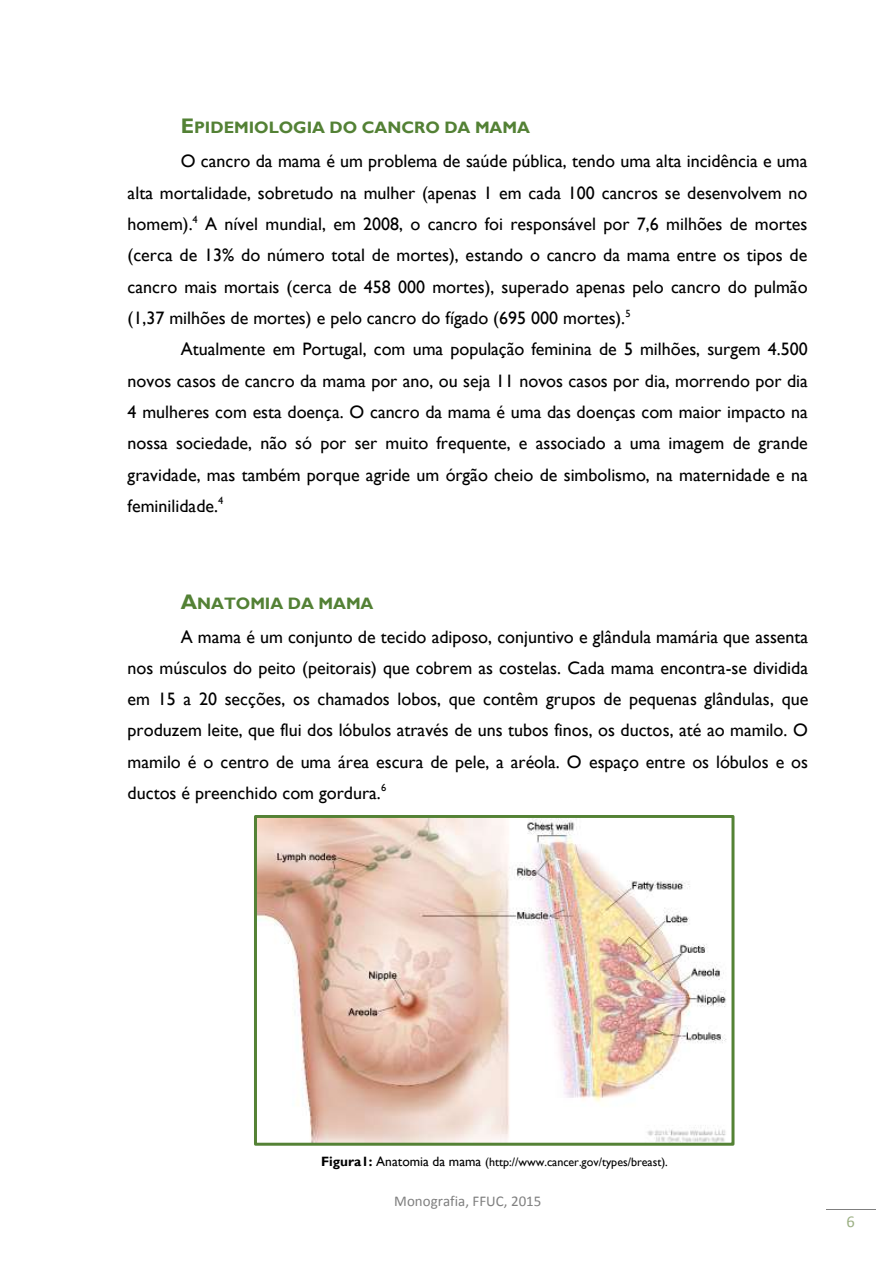
<style>
.page{position:relative;width:893px;height:1263px;background:#fff}
.page>*{position:absolute;margin:0;border:0;box-sizing:border-box;transform-origin:0 0}
.t1{font:18px/31.3px "Gill Sans MT";color:#000;text-align:justify}
.t2{font:700 16.5px "Gill Sans MT";color:#538135}
.t3{font:16.5px "Calibri";color:#9cb084}
.t4{font:15px "Calibri";color:#808080}
.t5{font:12px "Gill Sans MT";color:#000}
.s1{font-size:21px}
.s2{font-weight:700;font-size:13.5px}
.s3{font-size:13.5px}
</style>
<div class="page">
<hr style="left:826px;top:1209px;width:49px;height:1px;background:#7f7f7f">
<img style="left:258px;top:820px;width:469px;height:322px">
<div style="left:254px;top:816px;width:481px;height:330px;border:3px solid #548235"></div>
<p class="t2" style="left:181px;top:118px;width:351px"><span class="s1">E</span>PIDEMIOLOGIA DO CANCRO DA MAMA</p>
<p class="t1" style="left:128px;top:145px;width:681px;text-indent:53px">O cancro da mama é um problema de saúde pública, tendo uma alta incidência e uma alta mortalidade, sobretudo na mulher (apenas 1 em cada 100 cancros se desenvolvem no homem).<sup>4</sup> A nível mundial, em 2008, o cancro foi responsável por 7,6 milhões de mortes (cerca de 13% do número total de mortes), estando o cancro da mama entre os tipos de cancro mais mortais (cerca de 458 000 mortes), superado apenas pelo cancro do pulmão (1,37 milhões de mortes) e pelo cancro do fígado (695 000 mortes).<sup>5</sup></p>
<p class="t1" style="left:128px;top:333px;width:682px;text-indent:53px">Atualmente em Portugal, com uma população feminina de 5 milhões, surgem 4.500 novos casos de cancro da mama por ano, ou seja 11 novos casos por dia, morrendo por dia 4 mulheres com esta doença. O cancro da mama é uma das doenças com maior impacto na nossa sociedade, não só por ser muito frequente, e associado a uma imagem de grande gravidade, mas também porque agride um órgão cheio de simbolismo, na maternidade e na feminilidade.<sup>4</sup></p>
<p class="t2" style="left:181px;top:593px;width:194px"><span class="s1">A</span>NATOMIA DA MAMA</p>
<p class="t1" style="left:128px;top:621px;width:682px;text-indent:53px">A mama é um conjunto de tecido adiposo, conjuntivo e glândula mamária que assenta nos músculos do peito (peitorais) que cobrem as costelas. Cada mama encontra-se dividida em 15 a 20 secções, os chamados lobos, que contêm grupos de pequenas glândulas, que produzem leite, que flui dos lóbulos através de uns tubos finos, os ductos, até ao mamilo. O mamilo é o centro de uma área escura de pele, a aréola. O espaço entre os lóbulos e os ductos é preenchido com gordura.<sup>6</sup></p>
<p class="t5" style="left:321px;top:1155px;width:348px"><span class="s2">Figura1:</span> <span class="s3">Anatomia da mama</span> (http://www.cancer.gov/types/breast).</p>
<p class="t4" style="left:394px;top:1195px;width:149px">Monografia, FFUC, 2015</p>
<p class="t3" style="left:846px;top:1215px;width:10px">6</p>
</div>
